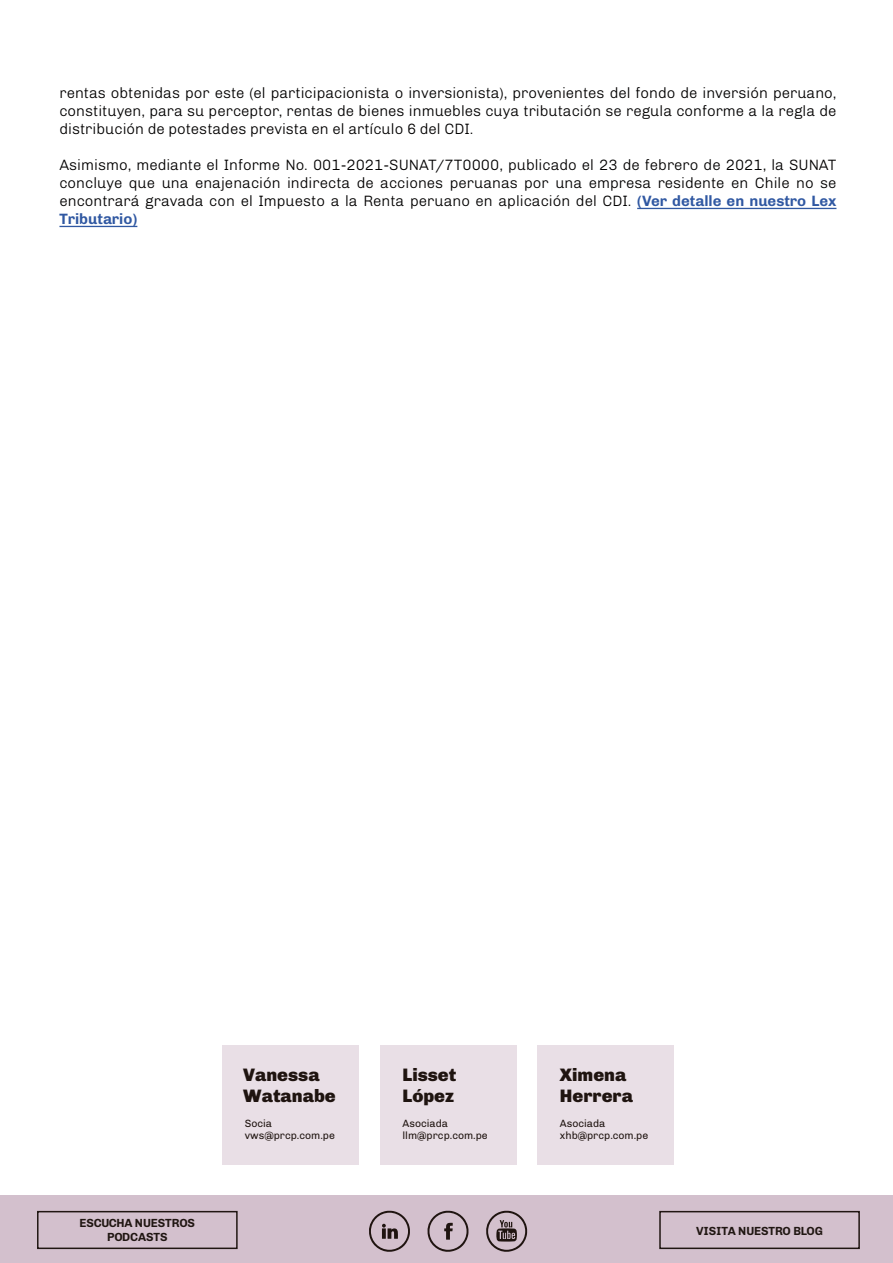
<style>
.page{position:relative;width:893px;height:1263px;background:#fff}
.page>*{position:absolute;margin:0;border:0;box-sizing:border-box;transform-origin:0 0}
.t1{font:900 18.15px/21.8px "Chivo";color:#1f1410}
.t2{font:300 15px/18px "Chivo";color:#020101;text-align:justify}
.t3{font:700 11.85px/14.1px "Chivo";letter-spacing:-.01em;color:#201612;text-align:center}
.t4{font:10.5px/12.6px "Chivo";color:#1f1410}
.s1{font-weight:700;color:#3058a2}
</style>
<div class="page">
<div style="left:222px;top:1046px;width:137px;height:119px;background:#e9dfe6"></div>
<div style="left:380px;top:1046px;width:137px;height:119px;background:#e9dfe6"></div>
<div style="left:537px;top:1046px;width:137px;height:119px;background:#e9dfe6"></div>
<div style="left:0;top:1196px;width:893px;height:67px;background:#d3c0cd"></div>
<svg style="left:369px;top:1211px;width:41px;height:41px"></svg>
<svg style="left:427px;top:1211px;width:41px;height:41px"></svg>
<svg style="left:486px;top:1211px;width:41px;height:41px"></svg>
<div style="left:659px;top:1211px;width:201px;height:38px;border:2px solid #201612"></div>
<div style="left:37px;top:1211px;width:201px;height:38px;border:2px solid #201612"></div>
<hr style="left:637px;top:208px;width:199px;height:1px;background:#3058a2">
<hr style="left:59px;top:226px;width:78px;height:1px;background:#3058a2">
<p class="t2" style="left:59px;top:83px;width:778px">rentas obtenidas por este (el participacionista o inversionista), provenientes del fondo de inversión peruano, constituyen, para su perceptor, rentas de bienes inmuebles cuya tributación se regula conforme a la regla de distribución de potestades prevista en el artículo 6 del CDI.</p>
<p class="t2" style="left:59px;top:155px;width:779px">Asimismo, mediante el Informe No. 001-2021-SUNAT/7T0000, publicado el 23 de febrero de 2021, la SUNAT concluye que una enajenación indirecta de acciones peruanas por una empresa residente en Chile no se encontrará gravada con el Impuesto a la Renta peruano en aplicación del CDI. <span class="s1">(Ver detalle en nuestro Lex Tributario)</span></p>
<p class="t3" style="left:80px;top:1215px;width:117px">ESCUCHA NUESTROS<br>PODCASTS</p>
<p class="t1" style="left:243px;top:1063px;width:94px">Vanessa<br>Watanabe</p>
<p class="t4" style="left:245px;top:1116px;width:92px">Socia vws@prcp.com.pe</p>
<p class="t1" style="left:402px;top:1063px;width:55px">Lisset<br>López</p>
<p class="t4" style="left:402px;top:1116px;width:87px">Asociada llm@prcp.com.pe</p>
<p class="t1" style="left:560px;top:1063px;width:75px">Ximena<br>Herrera</p>
<p class="t4" style="left:560px;top:1116px;width:90px">Asociada xhb@prcp.com.pe</p>
<p class="t3" style="left:696px;top:1223px;width:129px">VISITA NUESTRO BLOG</p>
</div>
